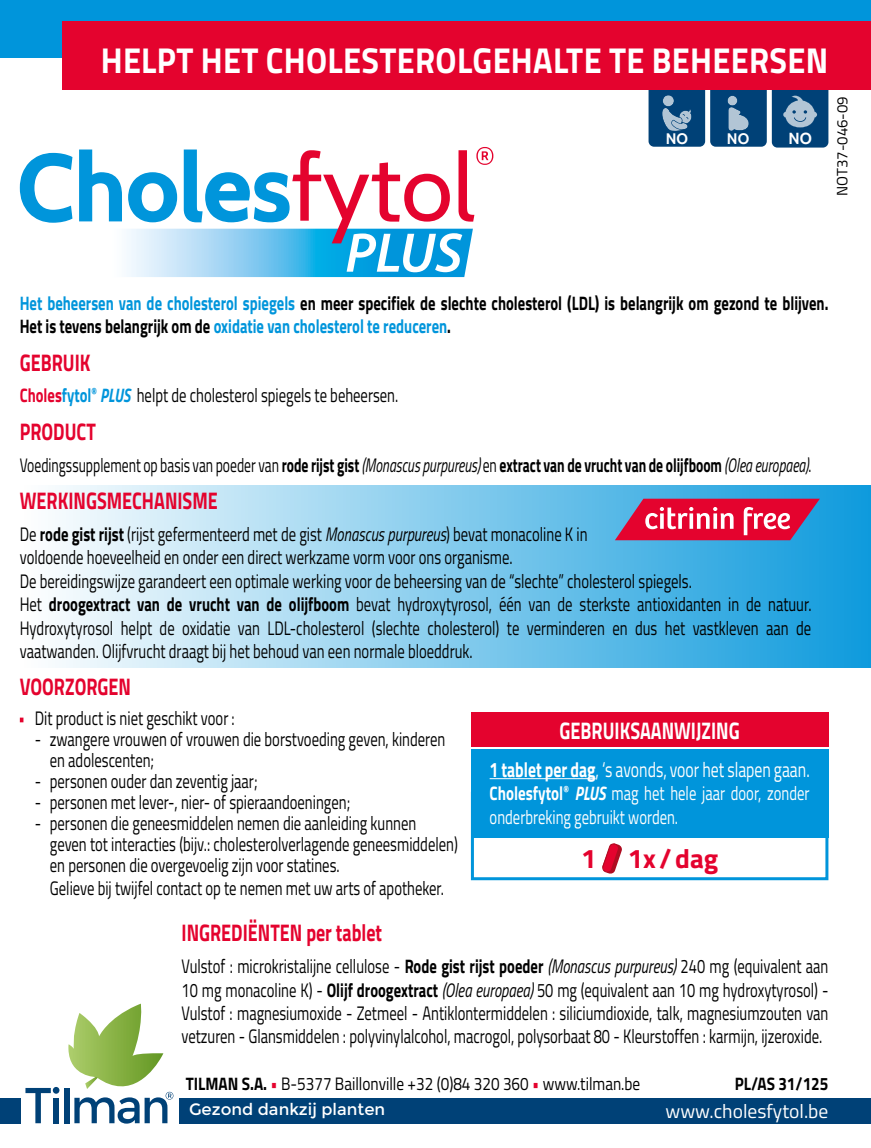
<style>
.page{position:relative;width:871px;height:1148px;background:#fff}
.page>*{position:absolute;margin:0;border:0;box-sizing:border-box;transform-origin:0 0}
.t1{font:700 36px "Titillium Web";letter-spacing:.01em;color:#fff;scale:.9 1}
.t2{font:700 27px "Titillium Web";color:#e4032e}
.t3{font:700 24px "Titillium Web";color:#e4032e;scale:.75 1}
.t4{font:700 24px "Titillium Web";color:#fff;scale:.75 1}
.t5{font:21px "Titillium Web";color:#fff;scale:.75 1}
.t6{font:19.5px/23.4px "Titillium Web";color:#000;scale:.75 1}
.t7{font:700 19.5px/23.4px "Titillium Web";color:#000;scale:.75 1}
.t8{font:700 19.5px "Titillium Web";color:#000;scale:.7 1}
.t9{font:19.5px/23.4px "Titillium Web";color:#fff;scale:.75 1}
.t10{font:19.5px "Titillium Web";color:#fff}
.t11{font:18px "Titillium Web";color:#000;scale:.85 1}
.t12{font:700 18px "Titillium Web";color:#000;scale:.85 1}
.t13{font:16.5px "Montserrat";color:#fff}
.t14{font:700 15.9px "Cabin";color:#fff}
.t15{font:700 15.3px "Cabin";color:#fff}
.t16{font:15px "Titillium Web";color:#000}
.s1{color:#0095db}
.s2{font-weight:700;color:#e4032e}
.s3{font-weight:700;color:#0095db}
.s4{font-weight:700;font-style:italic;color:#0095db}
.s5{font-weight:400}
.s6{font-weight:400;font-style:italic}
.s7{font-weight:700}
.s8{font-style:italic}
.s9{font-weight:700;font-style:italic}
.s10{color:#e4032e}
</style>
<div class="page">
<svg style="left:648px;top:89px;width:56px;height:58px;background:#235786"></svg>
<svg style="left:710px;top:89px;width:118px;height:58px;background:#2b5d8a"></svg>
<div style="left:0;top:0;width:870px;height:57px;background:#0095db"></div>
<div style="left:62px;top:21px;width:808px;height:68px;background:#e4032e"></div>
<div style="left:20px;top:485px;width:850px;height:183px;background:linear-gradient(to right,#fff,#0f9bdd)"></div>
<svg style="left:20px;top:717px;width:3px;height:5px"></svg>
<svg style="left:614px;top:498px;width:205px;height:42px;background:#cd3f66"></svg>
<svg style="left:19px;top:147px;width:474px;height:130px"></svg>
<div style="left:470px;top:712px;width:358px;height:34px;background:#e4032e"></div>
<div style="left:470px;top:749px;width:358px;height:89px;background:#0095db"></div>
<div style="left:470px;top:791px;width:358px;height:89px;border:3px solid #0095db"></div>
<hr style="left:489px;top:778px;width:106px;height:1px;background:#fff">
<svg style="left:602px;top:843px;width:20px;height:31px"></svg>
<svg style="left:25px;top:1087px;width:34px;height:36px"></svg>
<div style="left:64px;top:1087px;width:5px;height:36px;background:#004177"></div>
<svg style="left:66px;top:1003px;width:107px;height:120px"></svg>
<div style="left:179px;top:1097px;width:691px;height:26px;background:#004177"></div>
<div style="left:0;top:1097px;width:20px;height:26px;background:#004177"></div>
<h1 class="t1" style="left:101px;top:32px;width:809px">HELPT HET CHOLESTEROLGEHALTE TE BEHEERSEN</h1>
<p class="t15" style="left:665px;top:129px;width:24px">NO</p>
<p class="t15" style="left:726px;top:130px;width:24px">NO</p>
<p class="t14" style="left:788px;top:128px;width:25px">NO</p>
<p class="t16" style="left:830px;top:196px;width:101px;rotate:-90deg">NOT37-046-09</p>
<p class="t7" style="left:20px;top:290px;width:1079px"><span class="s1">Het beheersen van de cholesterol spiegels</span> en meer specifiek de slechte cholesterol (LDL) is belangrijk om gezond te blijven.<br>Het is tevens belangrijk om de <span class="s1">oxidatie van cholesterol te reduceren</span>.</p>
<p class="t3" style="left:20px;top:344px;width:96px">GEBRUIK</p>
<p class="t6" style="left:20px;top:383px;width:506px"><span class="s2">Choles</span><span class="s3">fytol</span><sup>®</sup> <span class="s4">PLUS</span> helpt de cholesterol spiegels te beheersen.</p>
<p class="t3" style="left:20px;top:413px;width:103px">PRODUCT</p>
<p class="t8" style="left:20px;top:450px;width:1131px"><span class="s5">Voedingssupplement op basis van poeder van</span> rode rijst gist <span class="s6">(Monascus purpureus)</span> <span class="s5">en</span> extract van de vrucht van de olijfboom <span class="s6">(Olea europaea)</span><span class="s5">.</span></p>
<p class="t3" style="left:20px;top:482px;width:265px">WERKINGSMECHANISME</p>
<p class="t6" style="left:20px;top:521px;width:1056px">De <span class="s7">rode gist rijst</span> (rijst gefermenteerd met de gist <span class="s8">Monascus purpureus</span>) bevat monacoline K in<br>voldoende hoeveelheid en onder een direct werkzame vorm voor ons organisme.<br>De bereidingswijze garandeert een optimale werking voor de beheersing van de “slechte” cholesterol spiegels.<br>Het <span class="s7">droogextract van de vrucht van de olijfboom</span> bevat hydroxytyrosol, één van de sterkste antioxidanten in de natuur.<br>Hydroxytyrosol helpt de oxidatie van LDL-cholesterol (slechte cholesterol) te verminderen en dus het vastkleven aan de vaatwanden. Olijfvrucht draagt bij het behoud van een normale bloeddruk.</p>
<p class="t3" style="left:20px;top:668px;width:150px">VOORZORGEN</p>
<p class="t6" style="left:20px;top:705px;width:288px"><span class="s2">·</span> Dit product is niet geschikt voor :</p>
<p class="t6" style="left:50px;top:727px;width:529px;line-height:21px;text-indent:-15px">- zwangere vrouwen of vrouwen die borstvoeding geven, kinderen en adolescenten;</p>
<p class="t6" style="left:35px;top:768px;width:298px">- personen ouder dan zeventig jaar;</p>
<p class="t6" style="left:35px;top:789px;width:422px">- personen met lever-, nier- of spieraandoeningen;</p>
<p class="t6" style="left:50px;top:811px;width:545px;line-height:21px;text-indent:-15px">- personen die geneesmiddelen nemen die aanleiding kunnen geven tot interacties (bijv.: cholesterolverlagende geneesmiddelen) en personen die overgevoelig zijn voor statines.</p>
<p class="t6" style="left:50px;top:875px;width:527px">Gelieve bij twijfel contact op te nemen met uw arts of apotheker.</p>
<p class="t3" style="left:181px;top:914px;width:269px">INGREDIËNTEN per tablet</p>
<p class="t6" style="left:181px;top:953px;width:863px;text-align:justify">Vulstof : microkristalijne cellulose - <span class="s7">Rode gist rijst poeder</span> <span class="s8">(Monascus purpureus)</span> 240 mg (equivalent aan 10 mg monacoline K) - <span class="s7">Olijf droogextract</span> <span class="s8">(Olea europaea)</span> 50 mg (equivalent aan 10 mg hydroxytyrosol) - Vulstof : magnesiumoxide - Zetmeel - Antiklontermiddelen : siliciumdioxide, talk, magnesiumzouten van vetzuren - Glansmiddelen : polyvinylalcohol, macrogol, polysorbaat 80 - Kleurstoffen : karmijn, ijzeroxide.</p>
<p class="t4" style="left:559px;top:712px;width:241px">GEBRUIKSAANWIJZING</p>
<p class="t5" style="left:489px;top:754px;width:428px"><span class="s7">1 tablet per dag</span>, ‘s avonds, voor het slapen gaan.</p>
<p class="t9" style="left:489px;top:780px;width:428px"><span class="s7">Cholesfytol</span><sup>®</sup> <span class="s9">PLUS</span> mag het hele jaar door, zonder onderbreking gebruikt worden.</p>
<h2 class="t2" style="left:581px;top:837px;width:139px">1 1x /dag</h2>
<p class="t11" style="left:186px;top:1070px;width:536px"><span class="s7">TILMAN S.A.</span> <span class="s10">•</span> B-5377 Baillonville +32 (0)84 320 360 <span class="s10">•</span> www.tilman.be</p>
<p class="t12" style="left:734px;top:1070px;width:112px">PL/AS 31/125</p>
<p class="t13" style="left:189px;top:1099px;width:197px">Gezond dankzij planten</p>
<p class="t10" style="left:665px;top:1096px;width:164px">www.cholesfytol.be</p>
</div>
